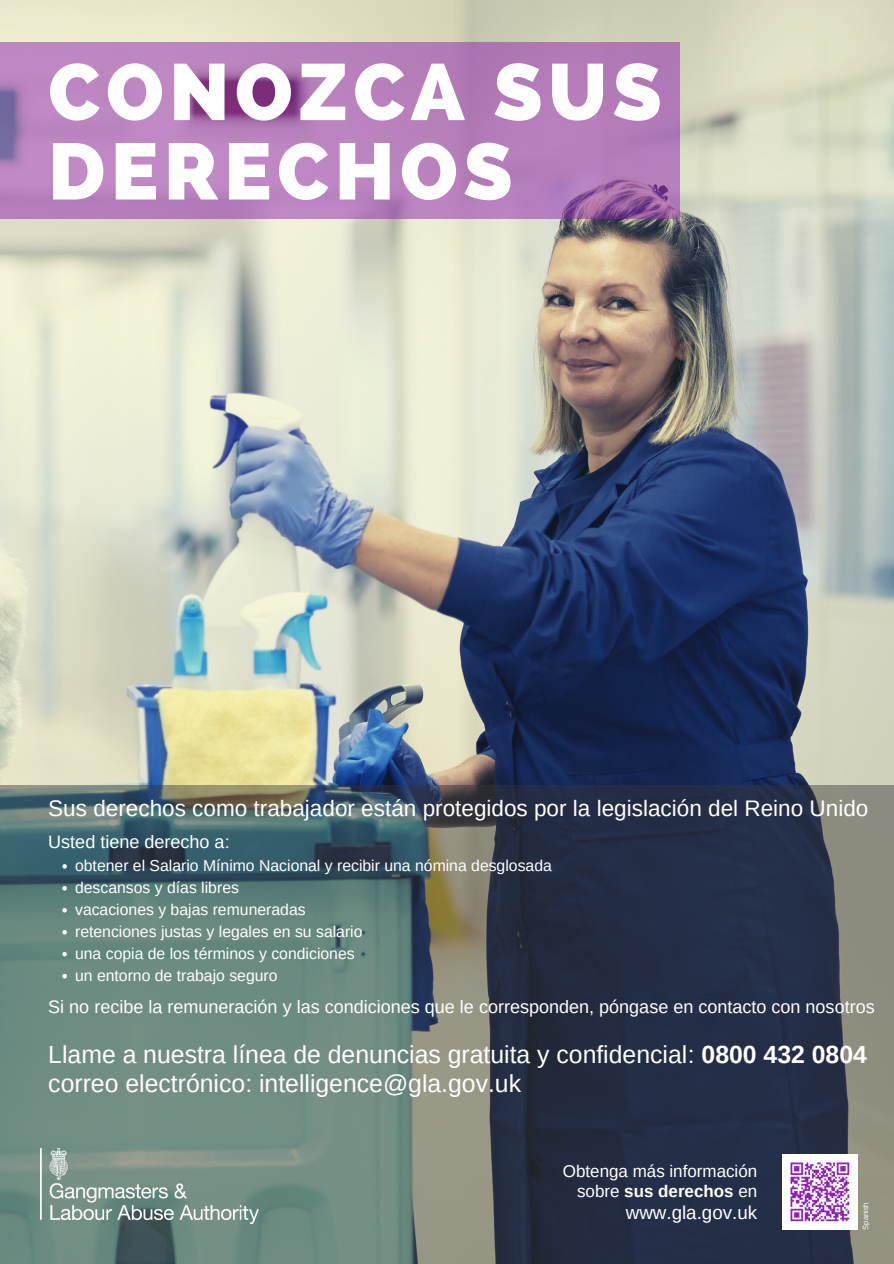
<style>
.page{position:relative;width:894px;height:1264px;background:#fff}
.page>*{position:absolute;margin:0;border:0;box-sizing:border-box;transform-origin:0 0}
.t1{font:800 79.5px/79.3px "Raleway";letter-spacing:.07em;color:#fff}
.t2{font:24.75px/28.7px "Arimo";color:#fff}
.t3{font:22.5px "Arimo";color:#fff}
.t4{font:18.75px "Arimo";color:#fff}
.t5{font:18px "Arimo";color:#fff}
.t6{font:16.95px/20.2px "Arimo";color:#fff;text-align:right}
.t7{font:15.75px/21.9px "Arimo";color:#fff}
.t8{font:7.5px "Arimo";color:#fff}
.s1{font-weight:700}
</style>
<div class="page">
<img style="left:0;top:0;width:893px;height:785px">
<svg style="left:0;top:42px;width:679px;height:177px;background:#b37cb9"></svg>
<svg style="left:0;top:785px;width:893px;height:478px;background:#4e5f64"></svg>
<svg style="left:62px;top:864px;width:5px;height:4px"></svg>
<svg style="left:62px;top:886px;width:5px;height:4px"></svg>
<svg style="left:62px;top:908px;width:5px;height:4px"></svg>
<svg style="left:62px;top:930px;width:5px;height:4px"></svg>
<svg style="left:62px;top:951px;width:5px;height:5px"></svg>
<svg style="left:62px;top:973px;width:5px;height:5px"></svg>
<img style="left:41px;top:1148px;width:217px;height:75px">
<img style="left:781px;top:1154px;width:76px;height:75px">
<h1 class="t1" style="left:48px;top:52px;width:614px">CONOZCA SUS<br>DERECHOS</h1>
<h3 class="t3" style="left:48px;top:795px;width:821px">Sus derechos como trabajador están protegidos por la legislación del Reino Unido</h3>
<p class="t5" style="left:48px;top:832px;width:183px">Usted tiene derecho a:</p>
<p class="t7" style="left:75px;top:854px;width:478px">obtener el Salario Mínimo Nacional y recibir una nómina desglosada descansos y días libres<br>vacaciones y bajas remuneradas<br>retenciones justas y legales en su salario<br>una copia de los términos y condiciones<br>un entorno de trabajo seguro</p>
<p class="t5" style="left:48px;top:997px;width:827px">Si no recibe la remuneración y las condiciones que le corresponden, póngase en contacto con nosotros</p>
<h2 class="t2" style="left:48px;top:1039px;width:819px">Llame a nuestra línea de denuncias gratuita y confidencial: <span class="s1">0800 432 0804 </span>correo electrónico: intelligence@gla.gov.uk</h2>
<p class="t6" style="left:562px;top:1160px;width:196px">Obtenga más información sobre <span class="s1">sus derechos</span> en</p>
<p class="t4" style="left:625px;top:1201px;width:133px">www.gla.gov.uk</p>
<p class="t8" style="left:861px;top:1229px;width:29px;rotate:-90deg">Spanish</p>
</div>
